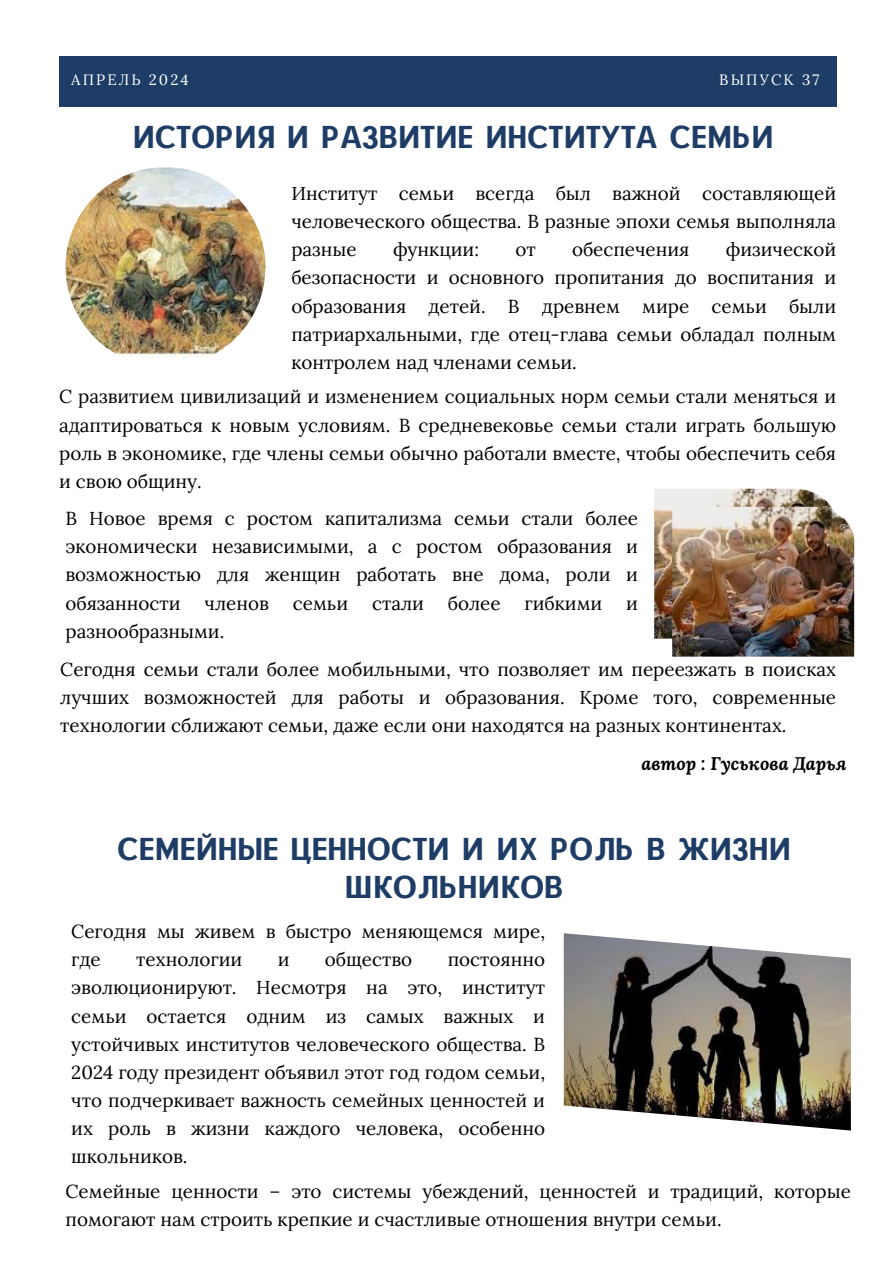
<style>
.page{position:relative;width:894px;height:1264px;background:#fff}
.page>*{position:absolute;margin:0;border:0;box-sizing:border-box;transform-origin:0 0}
.t1{font:30.75px/38.2px "CAT Neuzeit";letter-spacing:.03em;color:#1e3d66;text-align:center}
.t2{font:18.75px/28.2px "Lora";color:#000;text-align:justify}
.t3{font:italic 700 18.15px "Lora";color:#000}
.t4{font:15px "Lora";letter-spacing:.14em;color:#fff}
</style>
<div class="page">
<div style="left:59px;top:56px;width:776px;height:51px;background:#1e3d66"></div>
<img style="left:65px;top:167px;width:200px;height:200px;border-radius:50%">
<img style="left:654px;top:488px;width:177px;height:150px">
<img style="left:563px;top:933px;width:287px;height:197px">
<img style="left:672px;top:506px;width:181px;height:150px">
<h1 class="t4" style="left:71px;top:70px;width:119px">АПРЕЛЬ 2024</h1>
<p class="t4" style="left:719px;top:70px;width:101px">ВЫПУСК 37</p>
<p class="t1" style="left:133px;top:117px;width:641px">ИСТОРИЯ И РАЗВИТИЕ ИНСТИТУТА СЕМЬИ</p>
<h3 class="t2" style="left:291px;top:179px;width:546px">Институт семьи всегда был важной составляющей человеческого общества. В разные эпохи семья выполняла разные</h3>
<h3 class="t2" style="left:393px;top:235px;width:88px">функции:</h3>
<h3 class="t2" style="left:515px;top:235px;width:22px">от</h3>
<h3 class="t2" style="left:572px;top:235px;width:119px">обеспечения</h3>
<h3 class="t2" style="left:291px;top:235px;width:546px;text-indent:434px">физической безопасности и основного пропитания до воспитания и образования детей. В древнем мире семьи были патриархальными, где отец-глава семьи обладал полным контролем над членами семьи.</h3>
<p class="t2" style="left:59px;top:382px;width:778px">С развитием цивилизаций и изменением социальных норм семьи стали меняться и адаптироваться к новым условиям. В средневековье семьи стали играть большую роль в экономике, где члены семьи обычно работали вместе, чтобы обеспечить себя и свою общину.</p>
<h3 class="t2" style="left:65px;top:504px;width:574px">В Новое время с ростом капитализма семьи стали более экономически независимыми, а с ростом образования и возможностью для женщин работать вне дома, роли и обязанности</h3>
<h3 class="t2" style="left:204px;top:588px;width:66px">членов</h3>
<h3 class="t2" style="left:293px;top:588px;width:57px">семьи</h3>
<h3 class="t2" style="left:372px;top:588px;width:53px">стали</h3>
<h3 class="t2" style="left:448px;top:588px;width:54px">более</h3>
<h3 class="t2" style="left:524px;top:588px;width:79px">гибкими</h3>
<h3 class="t2" style="left:626px;top:588px;width:13px">и</h3>
<h3 class="t2" style="left:65px;top:616px;width:160px">разнообразными.</h3>
<p class="t2" style="left:60px;top:655px;width:777px">Сегодня семьи стали более мобильными, что позволяет им переезжать в поисках лучших возможностей для работы и образования. Кроме того, современные технологии сближают семьи, даже если они находятся на разных континентах.</p>
<h2 class="t3" style="left:641px;top:751px;width:207px">автор : Гуськова Дарья</h2>
<h3 class="t1" style="left:118px;top:829px;width:674px">СЕМЕЙНЫЕ ЦЕННОСТИ И ИХ РОЛЬ В ЖИЗНИ<br>ШКОЛЬНИКОВ</h3>
<h3 class="t2" style="left:71px;top:917px;width:475px">Сегодня мы живем в быстро меняющемся мире, где</h3>
<h3 class="t2" style="left:136px;top:945px;width:107px">технологии</h3>
<h3 class="t2" style="left:278px;top:945px;width:13px">и</h3>
<h3 class="t2" style="left:325px;top:945px;width:89px">общество</h3>
<h3 class="t2" style="left:71px;top:945px;width:475px;text-indent:376px">постоянно эволюционируют. Несмотря на это, институт семьи остается одним из самых важных и устойчивых институтов человеческого общества. В 2024 году президент объявил этот год годом семьи, что подчеркивает важность семейных ценностей и их роль в жизни каждого человека, особенно школьников.</h3>
<h1 class="t2" style="left:65px;top:1176px;width:786px">Семейные ценности – это системы убеждений, ценностей и традиций, которые помогают нам строить крепкие и счастливые отношения внутри семьи.</h1>
</div>
